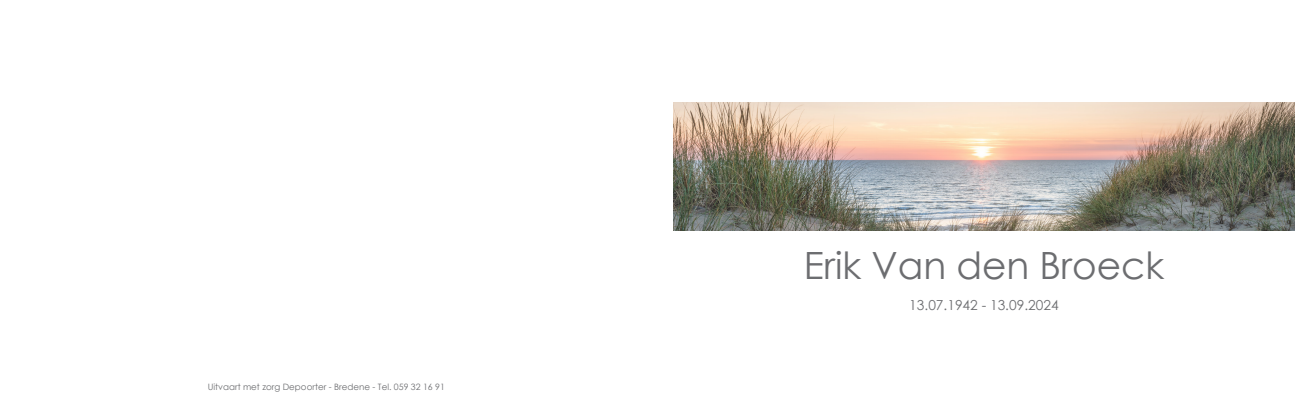
<style>
.page{position:relative;width:1312px;height:408px;background:#fff}
.page>*{position:absolute;margin:0;border:0;box-sizing:border-box;transform-origin:0 0}
.t1{font:37.5px "Century Gothic";color:#6c6d70}
.t2{font:13.75px "Century Gothic";color:#6c6d70}
.t3{font:8.75px "Century Gothic";color:#6c6d70}
</style>
<div class="page">
<img style="left:673px;top:103px;width:620px;height:127px">
<p class="t3" style="left:208px;top:380px;width:238px">Uitvaart met zorg Depoorter - Bredene - Tel. 059 32 16 91</p>
<p class="t1" style="left:803px;top:239px;width:362px">Erik Van den Broeck</p>
<p class="t2" style="left:909px;top:295px;width:151px">13.07.1942 - 13.09.2024</p>
</div>
